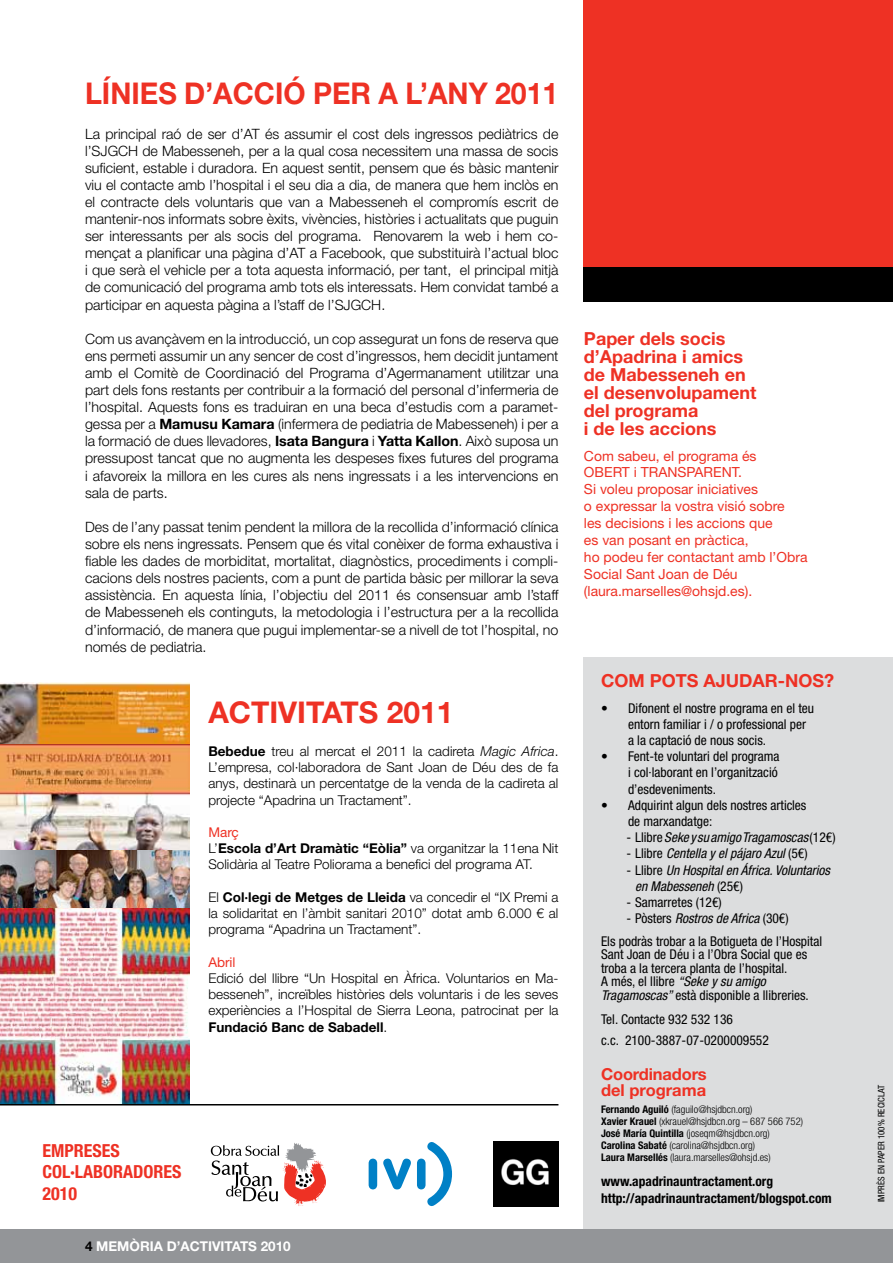
<style>
.page{position:relative;width:893px;height:1263px;background:#fff}
.page>*{position:absolute;margin:0;border:0;box-sizing:border-box;transform-origin:0 0}
.t1{font:700 30px "Helvetica Neue LT Std";color:#ee3124;scale:.95 1}
.t2{font:700 30px "Helvetica Neue LT Std";color:#ee3124}
.t3{font:700 18px/18px "Helvetica Neue LT Std";color:#ee3124}
.t4{font:700 condensed 18px/21.6px "Helvetica Neue LT Std";color:#ee3124}
.t5{font:700 16.5px/16.5px "Helvetica Neue LT Std";letter-spacing:-.01em;color:#ee3124}
.t6{font:300 14.25px/17.1px "Helvetica Neue LT Std";color:#000;text-align:justify}
.t7{font:13.95px/17px "Helvetica Neue LT Std";color:#ee3124}
.t8{font:300 13.5px/16.2px "Helvetica Neue LT Std";color:#000;text-align:justify}
.t9{font:condensed 13.5px/16.2px "Helvetica Neue LT Std";color:#000}
.t10{font:italic condensed 13.5px/16.2px "Helvetica Neue LT Std";color:#000}
.t11{font:700 condensed 13.5px/16.5px "Helvetica Neue LT Std";color:#000}
.t12{font:700 13.5px "Helvetica Neue LT Std";color:#fff}
.t13{font:13.5px "Helvetica Neue LT Std";color:#ee3124}
.t14{font:300 condensed 10.5px/12px "Helvetica Neue LT Std";color:#000}
.t15{font:condensed 9px "Helvetica Neue LT Std";color:#000}
.s1{font-weight:700}
.s2{font-style:italic}
.s3{font-weight:400;color:#ee3124}
.s4{color:#000}
.s5{font-style:normal}
</style>
<div class="page">
<div style="left:0;top:1229px;width:893px;height:34px;background:#939598"></div>
<div style="left:584px;top:657px;width:309px;height:572px;background:#dcddde"></div>
<div style="left:584px;top:0;width:309px;height:267px;background:#ee3124"></div>
<div style="left:584px;top:267px;width:309px;height:34px;background:#000"></div>
<img style="left:0;top:682px;width:190px;height:422px">
<svg style="left:369px;top:1142px;width:83px;height:65px"></svg>
<img style="left:494px;top:1141px;width:64px;height:65px">
<hr style="left:0;top:1104px;width:558px;height:1px;background:#000">
<svg style="left:211px;top:1143px;width:115px;height:63px"></svg>
<h1 class="t1" style="left:85px;top:75px;width:261px">LÍNIES D’ACCIÓ per</h1>
<h1 class="t1" style="left:378px;top:75px;width:75px">a l’any</h1>
<h1 class="t1" style="left:495px;top:75px;width:68px">2011</h1>
<p class="t6" style="left:85px;top:125px;width:475px">La principal raó de ser d’AT és assumir el cost dels ingressos pediàtrics de l’SJGCH de Mabesseneh, per a la qual cosa necessitem una massa de socis suficient, estable i duradora. En aquest sentit, pensem que és bàsic mantenir viu el contacte amb l’hospital i el seu dia a dia, de manera que hem inclòs en el contracte dels voluntaris que van a Mabesseneh el compromís escrit de mantenir-nos informats sobre èxits, vivències, històries i actualitats que puguin ser interessants per als socis del programa. Renovarem la web i hem co&shy;mençat a planificar una pàgina d’AT a Facebook, que substituirà l’actual bloc i que serà el vehicle per a tota aquesta informació, per tant, el principal mitjà de comunicació del programa amb tots els interessats. Hem convidat també a participar en aquesta pàgina a l’staff de l’SJGCH.</p>
<p class="t6" style="left:85px;top:330px;width:475px">Com us avançàvem en la introducció, un cop assegurat un fons de reserva que ens permeti assumir un any sencer de cost d’ingressos, hem decidit juntament amb el Comitè de Coordinació del Programa d’Agermanament utilitzar una part dels fons restants per contribuir a la formació del personal d’infermeria de l’hospital. Aquests fons es traduiran en una beca d’estudis com a paramet&shy;gessa per a <span class="s1">Mamusu Kamara</span> (infermera de pediatria de Mabesseneh) i per a la formació de dues llevadores, <span class="s1">Isata Bangura</span> i <span class="s1">Yatta Kallon</span>. Això suposa un pressupost tancat que no augmenta les despeses fixes futures del programa i afavoreix la millora en les cures als nens ingressats i a les intervencions en sala de parts.</p>
<p class="t6" style="left:85px;top:518px;width:475px">Des de l’any passat tenim pendent la millora de la recollida d’informació clínica sobre els nens ingressats. Pensem que és vital conèixer de forma exhaustiva i fiable les dades de morbiditat, mortalitat, diagnòstics, procediments i compli&shy;cacions dels nostres pacients, com a punt de partida bàsic per millorar la seva assistència. En aquesta línia, l’objectiu del 2011 és consensuar amb l’staff de Mabesseneh els continguts, la metodologia i l’estructura per a la recollida d’informació, de manera que pugui implementar-se a nivell de tot l’hospital, no només de pediatria.</p>
<h1 class="t2" style="left:208px;top:693px;width:38px">Activitats</h1>
<h1 class="t2" style="left:387px;top:693px;width:68px">2011</h1>
<p class="t8" style="left:208px;top:743px;width:352px"><span class="s1">Bebedue</span> treu al mercat el 2011 la cadireta <span class="s2">Magic Africa</span>.<br>L’empresa, col·laboradora de Sant Joan de Déu des de fa anys, destinarà un percentatge de la venda de la cadireta al projecte “Apadrina un Tractament”.</p>
<p class="t8" style="left:208px;top:824px;width:352px;text-align:left"><span class="s3">Març<br></span>L’<span class="s1">Escola d’Art Dramàtic “Eòlia”</span> va organitzar la 11ena Nit<br>Solidària al Teatre Poliorama a benefici del programa AT.</p>
<p class="t8" style="left:208px;top:889px;width:352px">El <span class="s1">Col·legi de Metges de Lleida</span> va concedir el “IX Premi a la solidaritat en l’àmbit sanitari 2010” dotat amb 6.000 € al programa “Apadrina un Tractament”.</p>
<p class="t13" style="left:208px;top:954px;width:29px">Abril</p>
<p class="t8" style="left:208px;top:969px;width:352px">Edició del llibre “Un Hospital en Àfrica. Voluntarios en Ma&shy;besseneh”, increïbles històries dels voluntaris i de les seves experiències a l’Hospital de Sierra Leona, patrocinat per la <span class="s1">Fundació Banc de Sabadell</span>.</p>
<p class="t4" style="left:43px;top:1139px;width:141px">EMPRESES<br>COL·LABORADORES<br>2010</p>
<p class="t12" style="left:85px;top:1237px;width:207px"><span class="s4">4</span> MEMÒRIA D’ACTIVITATS 2010</p>
<p class="t3" style="left:584px;top:329px;width:174px">Paper dels socis d’Apadrina i amics de Mabesseneh en el desenvolupament del programa<br>i de les accions</p>
<p class="t7" style="left:584px;top:447px;width:225px">Com sabeu, el programa és<br>OBERT i TRANSPARENT.<br>Si voleu proposar iniciatives<br>o expressar la vostra visió sobre<br>les decisions i les accions que<br>es van posant en pràctica,<br>ho podeu fer contactant amb l’Obra<br>Social Sant Joan de Déu (laura.marselles@ohsjd.es).</p>
<p class="t3" style="left:601px;top:671px;width:235px">COM POTS AJUDAR-NOS?</p>
<p class="t9" style="left:628px;top:699px;width:188px;text-indent:-27px">• Difonent el nostre programa en el teu entorn familiar i / o professional per a la captació de nous socis.</p>
<p class="t9" style="left:628px;top:748px;width:153px;text-indent:-27px">• Fent-te voluntari del programa i col·laborant en l’organització d’esdeveniments.</p>
<p class="t9" style="left:628px;top:797px;width:180px;text-indent:-27px">• Adquirint algun dels nostres articles de marxandatge:</p>
<p class="t10" style="left:627px;top:829px;width:210px"><span class="s5">- Llibre</span>Seke y su amigo Tragamoscas <span class="s5">(12€)</span></p>
<p class="t10" style="left:627px;top:846px;width:183px"><span class="s5">- Llibre</span> Centella y el pájaro Azul <span class="s5">(5€)</span></p>
<p class="t10" style="left:635px;top:862px;width:196px;text-indent:-9px"><span class="s5">- Llibre</span> Un Hospital en África. Voluntarios en Mabesseneh <span class="s5">(25€)</span></p>
<p class="t9" style="left:627px;top:894px;width:97px">- Samarretes (12€)</p>
<p class="t9" style="left:601px;top:907px;width:223px;line-height:22.5px;text-align:center">- Pòsters <span class="s2">Rostros de Africa</span> (30€)<br>Els podràs trobar a la Botigueta de l’Hospital</p>
<p class="t9" style="left:601px;top:947px;width:209px;line-height:13.5px">Sant Joan de Déu i a l’Obra Social que es troba a la tercera planta de l’hospital.<br>A més, el llibre <span class="s2">“Seke y su amigo Tragamoscas”</span> està disponible a llibreries.</p>
<p class="t9" style="left:601px;top:1008px;width:169px;line-height:21px">Tel. Contacte 932 532 136<br>c.c. 2100-3887-07-0200009552</p>
<p class="t5" style="left:601px;top:1065px;width:107px">Coordinadors del programa</p>
<p class="t14" style="left:601px;top:1103px;width:203px"><span class="s1">Fernando Aguiló</span> (faguilo@hsjdbcn.org)<br><span class="s1">Xavier Krauel</span> (xkrauel@hsjdbcn.org – 687 566 752)<br><span class="s1">José María Quintilla</span> (joseqm@hsjdbcn.org)<br><span class="s1">Carolina Sabaté</span> (carolina@hsjdbcn.org)<br><span class="s1">Laura Marsellés</span> (laura.marselles@ohsjd.es)</p>
<p class="t11" style="left:601px;top:1173px;width:232px">www.apadrinauntractament.org http://apadrinauntractament/blogspot.com</p>
<p class="t15" style="left:876px;top:1202px;width:118px;rotate:-90deg">Imprès En paper 100% reciclat</p>
</div>
